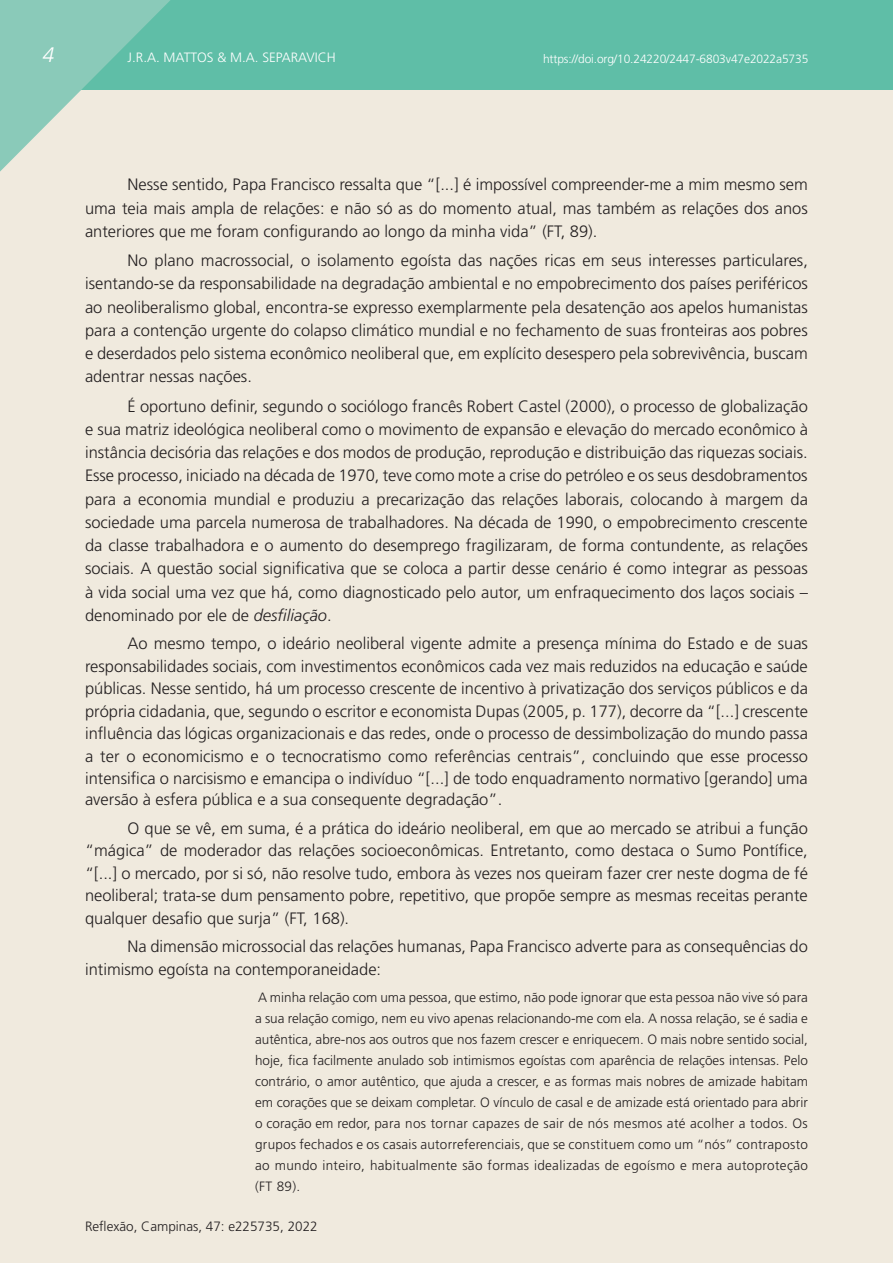
<style>
.page{position:relative;width:893px;height:1263px;background:#fff}
.page>*{position:absolute;margin:0;border:0;box-sizing:border-box;transform-origin:0 0}
.t1{font:italic 300 21px "Frutiger";color:#fff}
.P1{font:300 16.5px/23.2px "Frutiger";color:#231f20;text-align:justify}
.P1a{font:300 13.5px/21px "Frutiger";letter-spacing:.025em;color:#231f20;text-align:justify}
.P1a-2{font:300 13.5px "Frutiger";color:#231f20}
.t2{font:300 13.5px "Frutiger";color:#fff}
.t3{font:300 12px "Frutiger";letter-spacing:-.01em;color:#fff}
.s1{font-style:italic}
</style>
<div class="page">
<div style="left:0;top:89px;width:893px;height:1174px;background:#f0eade"></div>
<div style="left:0;top:0;width:893px;height:89px;background:#5fbea7"></div>
<svg style="left:0;top:0;width:174px;height:173px;background:#a9d4c4"></svg>
<p class="t1" style="left:43px;top:43px;width:13px">4</p>
<p class="t2" style="left:128px;top:50px;width:210px">J.R.A. MATTOS &amp; M.A. SEPARAVICH</p>
<p class="t3" style="left:543px;top:52px;width:267px">https://doi.org/10.24220/2447-6803v47e2022a5735</p>
<p class="P1" style="left:85px;top:173px;width:724px;text-indent:43px">Nesse sentido, Papa Francisco ressalta que “[...] é impossível compreender-me a mim mesmo sem uma teia mais ampla de relações: e não só as do momento atual, mas também as relações dos anos anteriores que me foram configurando ao longo da minha vida” (FT, 89).</p>
<p class="P1" style="left:85px;top:249px;width:724px;text-indent:43px">No plano macrossocial, o isolamento egoísta das nações ricas em seus interesses particulares, isentando-se da responsabilidade na degradação ambiental e no empobrecimento dos países periféricos ao neoliberalismo global, encontra-se expresso exemplarmente pela desatenção aos apelos humanistas para a contenção urgente do colapso climático mundial e no fechamento de suas fronteiras aos pobres e deserdados pelo sistema econômico neoliberal que, em explícito desespero pela sobrevivência, buscam adentrar nessas nações.</p>
<p class="P1" style="left:85px;top:394px;width:724px;text-indent:43px">É oportuno definir, segundo o sociólogo francês Robert Castel (2000), o processo de globalização e sua matriz ideológica neoliberal como o movimento de expansão e elevação do mercado econômico à instância decisória das relações e dos modos de produção, reprodução e distribuição das riquezas sociais.<br>Esse processo, iniciado na década de 1970, teve como mote a crise do petróleo e os seus desdobramentos para a economia mundial e produziu a precarização das relações laborais, colocando à margem da sociedade uma parcela numerosa de trabalhadores. Na década de 1990, o empobrecimento crescente da classe trabalhadora e o aumento do desemprego fragilizaram, de forma contundente, as relações sociais. A questão social significativa que se coloca a partir desse cenário é como integrar as pessoas à vida social uma vez que há, como diagnosticado pelo autor, um enfraquecimento dos laços sociais – denominado por ele de <span class="s1">desfiliação</span>.</p>
<p class="P1" style="left:85px;top:633px;width:724px;line-height:22.4px;text-indent:43px">Ao mesmo tempo, o ideário neoliberal vigente admite a presença mínima do Estado e de suas responsabilidades sociais, com investimentos econômicos cada vez mais reduzidos na educação e saúde públicas. Nesse sentido, há um processo crescente de incentivo à privatização dos serviços públicos e da própria cidadania, que, segundo o escritor e economista Dupas (2005, p. 177), decorre da “[...] crescente influência das lógicas organizacionais e das redes, onde o processo de dessimbolização do mundo passa a ter o economicismo e o tecnocratismo como referências centrais”, concluindo que esse processo intensifica o narcisismo e emancipa o indivíduo “[...] de todo enquadramento normativo [gerando] uma aversão à esfera pública e a sua consequente degradação”.</p>
<p class="P1" style="left:85px;top:817px;width:724px;line-height:22.5px;text-indent:43px">O que se vê, em suma, é a prática do ideário neoliberal, em que ao mercado se atribui a função “mágica” de moderador das relações socioeconômicas. Entretanto, como destaca o Sumo Pontífice, “[...] o mercado, por si só, não resolve tudo, embora às vezes nos queiram fazer crer neste dogma de fé neoliberal; trata-se dum pensamento pobre, repetitivo, que propõe sempre as mesmas receitas perante qualquer desafio que surja” (FT, 168).</p>
<p class="P1" style="left:85px;top:935px;width:724px;line-height:22.5px;text-indent:43px">Na dimensão microssocial das relações humanas, Papa Francisco adverte para as consequências do intimismo egoísta na contemporaneidade:</p>
<p class="P1a" style="left:255px;top:987px;width:554px">A minha relação com uma pessoa, que estimo, não pode ignorar que esta pessoa não vive só para a sua relação comigo, nem eu vivo apenas relacionando-me com ela. A nossa relação, se é sadia e autêntica, abre-nos aos outros que nos fazem crescer e enriquecem. O mais nobre sentido social, hoje, fica facilmente anulado sob intimismos egoístas com aparência de relações intensas. Pelo contrário, o amor autêntico, que ajuda a crescer, e as formas mais nobres de amizade habitam em corações que se deixam completar. O vínculo de casal e de amizade está orientado para abrir o coração em redor, para nos tornar capazes de sair de nós mesmos até acolher a todos. Os grupos fechados e os casais autorreferenciais, que se constituem como um “nós” contraposto ao mundo inteiro, habitualmente são formas idealizadas de egoísmo e mera autoproteção (FT 89).</p>
<p class="P1a-2" style="left:85px;top:1218px;width:234px">Reflexão, Campinas, 47: e225735, 2022</p>
</div>
